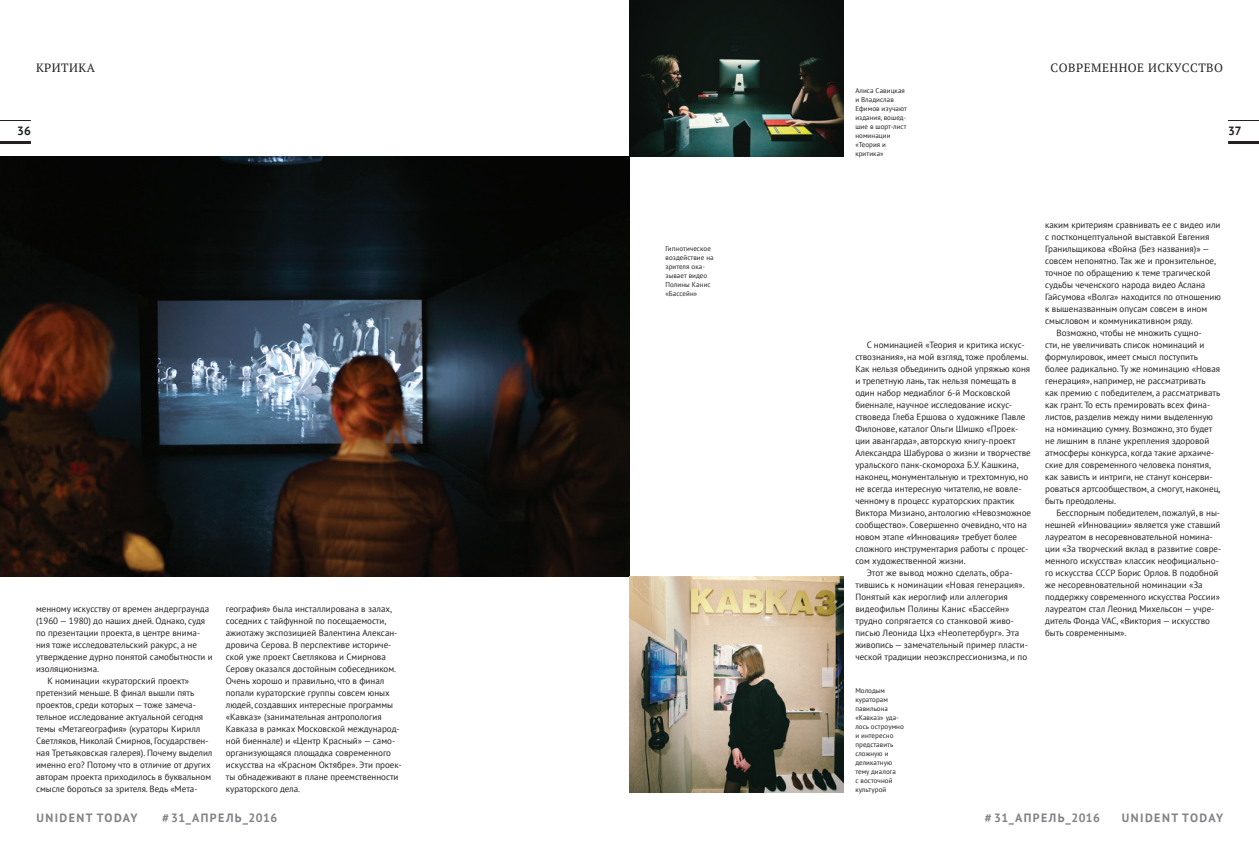
<style>
.page{position:relative;width:1259px;height:842px;background:#fff}
.page>*{position:absolute;margin:0;border:0;box-sizing:border-box;transform-origin:0 0}
.UD-Today_txt{font:700 12px "PT Sans";letter-spacing:.12em;color:#808285}
.UD-Today_txt-2{font:12px "PT Serif";letter-spacing:.04em;color:#231f20}
.UD-Today_txt-3{font:700 12px "PT Sans";color:#231f20}
.UD_normal{font:9px/12px "PT Sans";color:#231f20}
.UD-Today_txt-4{font:7px/9px "PT Sans";letter-spacing:.01em;color:#231f20}
.s1{font-family:"Meta Book LFC";font-style:italic}
</style>
<div class="page">
<hr style="left:1228px;top:141px;width:31px;height:3px;background:#231f20">
<hr style="left:0;top:141px;width:31px;height:3px;background:#231f20">
<hr style="left:1228px;top:120px;width:31px;height:1px;background:#231f20">
<hr style="left:0;top:120px;width:31px;height:1px;background:#231f20">
<img style="left:0;top:156px;width:629px;height:420px">
<img style="left:629px;top:576px;width:214px;height:216px">
<img style="left:629px;top:0;width:214px;height:156px">
<p class="UD-Today_txt-2" style="left:36px;top:60px;width:60px">КРИТИКА</p>
<p class="UD-Today_txt-2" style="left:1050px;top:60px;width:174px">СОВРЕМЕННОЕ ИСКУССТВО</p>
<p class="UD-Today_txt-4" style="left:855px;top:86px;width:53px">Алиса Савицкая и Владислав<br>Ефимов изучают издания, вошед&shy;шие в шорт-лист номинации «Теория и критика»</p>
<p class="UD-Today_txt-3" style="left:17px;top:123px;width:15px">36</p>
<p class="UD-Today_txt-3" style="left:1228px;top:123px;width:15px">37</p>
<p class="UD_normal" style="left:36px;top:603px;width:178px">менному искусству от времен андерграунда (1960 — 1980) до наших дней. Однако, судя по презентации проекта, в центре внима&shy;ния тоже исследовательский ракурс, а не утверждение дурно понятой самобытности и изоляционизма.</p>
<p class="UD_normal" style="left:36px;top:675px;width:178px;text-indent:11px">К номинации «кураторский проект» претензий меньше. В финал вышли пять проектов, среди которых — тоже замеча&shy;тельное исследование актуальной сегодня темы «Метагеография» (кураторы Кирилл Светляков, Николай Смирнов, Государствен&shy;ная Третьяковская галерея). Почему выделил именно его? Потому что в отличие от других авторам проекта приходилось в буквальном смысле бороться за зрителя. Ведь «Мета-</p>
<p class="UD_normal" style="left:226px;top:603px;width:177px">география» была инсталлирована в залах, соседних с тайфунной по посещаемости, ажиотажу экспозицией Валентина Алексан&shy;дровича Серова. В перспективе историче&shy;ской уже проект Светлякова и Смирнова Серову оказался достойным собеседником.<br>Очень хорошо и правильно, что в финал попали кураторские группы совсем юных людей, создавших интересные программы «Кавказ» (занимательная антропология Кавказа в рамках Московской международ&shy;ной биеннале) и «Центр Красный» — само&shy;организующаяся площадка современного искусства на «Красном Октябре». Эти проек&shy;ты обнадеживают в плане преемственности кураторского дела.</p>
<p class="UD-Today_txt-4" style="left:665px;top:244px;width:50px">Гипнотическое воздействие на зрителя ока&shy;зывает видео<br>Полины Канис «Бассейн»</p>
<p class="UD_normal" style="left:855px;top:339px;width:177px;text-indent:11px">С номинацией «Теория и критика искус&shy;ствознания», на мой взгляд, тоже проблемы.<br>Как нельзя объединить одной упряжью коня и трепетную лань, так нельзя помещать в один набор медиаблог 6-й Московской биеннале, научное исследование искус&shy;ствоведа Глеба Ершова о художнике Павле Филонове, каталог Ольги Шишко «Проек&shy;ции авангарда», авторскую книгу-проект Александра Шабурова о жизни и творчестве уральского панк-скомороха Б.У. Кашкина, наконец, монументальную и трехтомную, но не всегда интересную читателю, не вовле&shy;ченному в процесс кураторских практик Виктора Мизиано, антологию «Невозможное сообщество». Совершенно очевидно, что на новом этапе <span class="s1">«</span>Инновация<span class="s1">»</span> требует более сложного инструментария работы с процес&shy;сом художественной жизни.</p>
<p class="UD_normal" style="left:855px;top:567px;width:174px;text-indent:11px">Этот же вывод можно сделать, обра&shy;тившись к номинации «Новая генерация».<br>Понятый как иероглиф или аллегория видеофильм Полины Канис «Бассейн» трудно сопрягается со станковой живо&shy;писью Леонида Цхэ «Неопетербург». Эта живопись — замечательный пример пласти&shy;ческой традиции неоэкспрессионизма, и по</p>
<p class="UD-Today_txt-4" style="left:855px;top:686px;width:50px">Молодым кураторам павильона «Кавказ» уда&shy;лось остроумно и интересно представить сложную и деликатную тему диалога<br>с восточной культурой</p>
<p class="UD_normal" style="left:1045px;top:219px;width:177px">каким критериям сравнивать ее с видео или с постконцептуальной выставкой Евгения Гранильщикова «Война (Без названия)» — совсем непонятно. Так же и пронзительное, точное по обращению к теме трагической судьбы чеченского народа видео Аслана Гайсумова «Волга» находится по отношению к вышеназванным опусам совсем в ином смысловом и коммуникативном ряду.</p>
<p class="UD_normal" style="left:1045px;top:327px;width:177px;text-indent:11px">Возможно, чтобы не множить сущно-<br>сти, не увеличивать список номинаций и формулировок, имеет смысл поступить более радикально. Ту же номинацию «Новая генерация», например, не рассматривать как премию с победителем, а рассматривать как грант. То есть премировать всех фина&shy;листов, разделив между ними выделенную на номинацию сумму. Возможно, это будет не лишним в плане укрепления здоровой атмосферы конкурса, когда такие архаиче&shy;ские для современного человека понятия, как зависть и интриги, не станут консерви&shy;роваться артсообществом, а смогут, наконец, быть преодолены.</p>
<p class="UD_normal" style="left:1045px;top:507px;width:178px;text-indent:11px">Бесспорным победителем, пожалуй, в ны&shy;нешней <span class="s1">«</span>Инновации<span class="s1">»</span> является уже ставший лауреатом в несоревновательной номина&shy;ции «За творческий вклад в развитие совре&shy;менного искусства» классик неофициально&shy;го искусства СССР Борис Орлов. В подобной же несоревновательной номинации «За поддержку современного искусства России» лауреатом стал Леонид Михельсон — учре&shy;дитель Фонда VAC, «Виктория — искусство быть современным».</p>
<p class="UD-Today_txt" style="left:162px;top:810px;width:117px"># 31_АПРЕЛЬ_2016</p>
<p class="UD-Today_txt" style="left:985px;top:810px;width:117px"># 31_АПРЕЛЬ_2016</p>
<p class="UD-Today_txt" style="left:36px;top:810px;width:103px">UNIDENT TODAY</p>
<p class="UD-Today_txt" style="left:1122px;top:810px;width:103px">UNIDENT TODAY</p>
</div>
